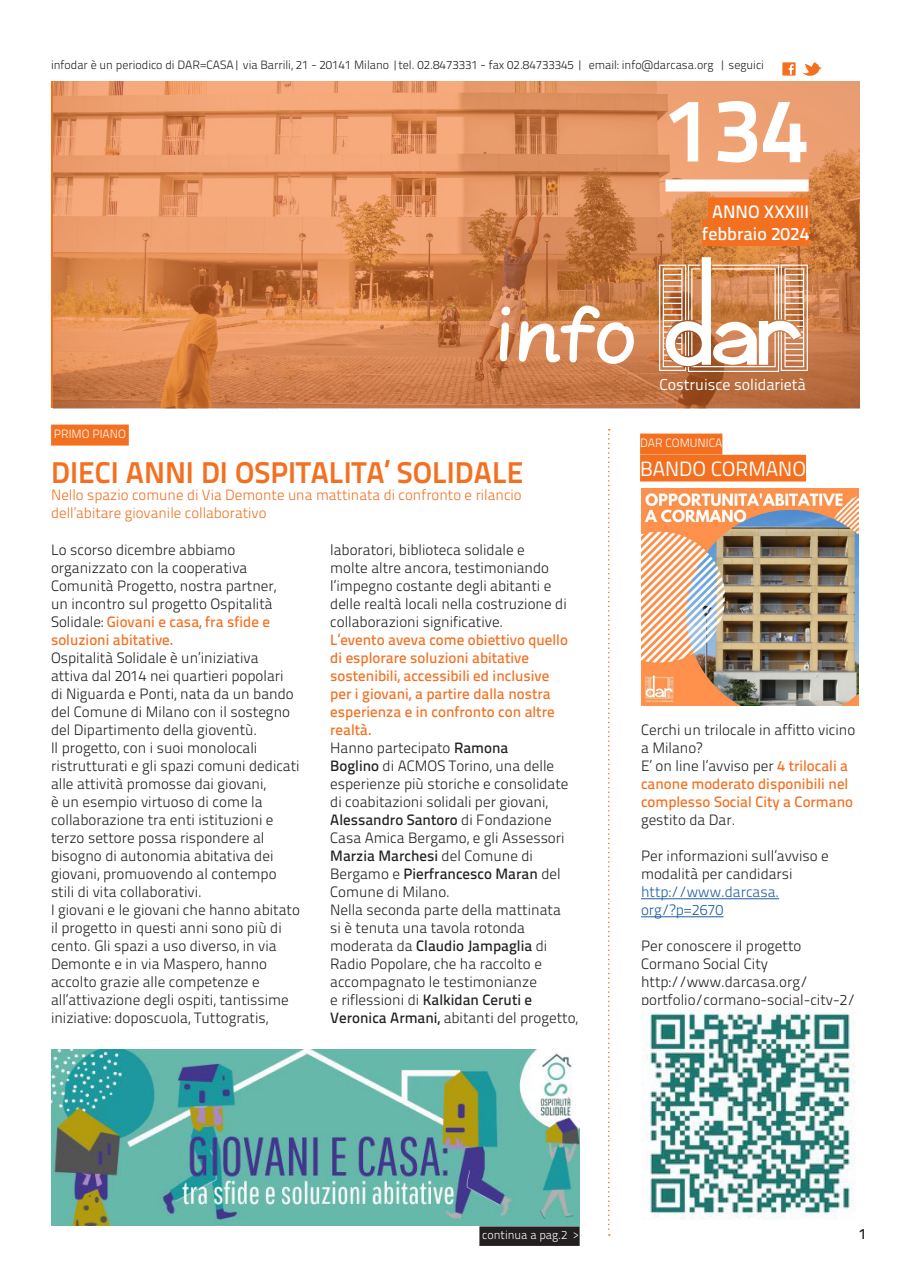
<style>
.page{position:relative;width:910px;height:1280px;background:#fff}
.page>*{position:absolute;margin:0;border:0;box-sizing:border-box;transform-origin:0 0}
.titoletto_fronte_-_bianco{font:90px "Titillium Text 25 L 800 wt";color:#fff}
.info{font:75px "Comic Jens Free Pro";color:#fff}
.t1{font:30px "Titillium Text 25 L 800 wt";color:#f37021}
.dati{font:20.85px "Titillium";color:#fff}
.titoletto_fronte_-_bianco-2{font:18px "Titillium Text 25 L 600 wt";color:#fff}
.t2{font:15.75px "Titillium Text 25 L 400 wt";color:#fff}
.t3{font:15px/18px "Titillium Text 25 L 250 wt";color:#231f20}
.t4{font:15px/18px "Titillium Text 25 L 600 wt";color:#f37021}
.t5{font:15px/18px "Titillium Text 25 L 250 wt";color:#215e9f}
.t6{font:15px "Titillium Text 25 L 600 wt";color:#231f20}
.nota{font:14.85px/17.9px "Titillium Text 25 L 250 wt";color:#f37021}
.titoletto_fronte_-_bianco-3{font:12px "Titillium Text 25 L 250 wt";color:#231f20}
.nota-2{font:12px "Titillium Text 25 L 250 wt";color:#fff}
.s1{font-family:"Titillium Text 25 L 600 wt";color:#f37021}
.s2{font-family:"Titillium Text 25 L 600 wt"}
.s3{font-family:"Titillium Text 25 L 250 wt";color:#231f20}
</style>
<div class="page">
<img style="left:53px;top:82px;width:806px;height:326px">
<svg style="left:782px;top:62px;width:14px;height:14px"></svg>
<svg style="left:802px;top:62px;width:20px;height:14px"></svg>
<div style="left:51px;top:425px;width:78px;height:21px;background:#f37021"></div>
<hr style="left:641px;top:898px;width:138px;height:1px;background:#215e9f">
<hr style="left:641px;top:916px;width:82px;height:1px;background:#215e9f">
<div style="left:640px;top:434px;width:82px;height:21px;background:#f37021"></div>
<div style="left:640px;top:455px;width:166px;height:26px;background:#f37021"></div>
<div style="left:479px;top:1226px;width:101px;height:20px;background:#231f20"></div>
<img style="left:51px;top:1049px;width:528px;height:177px">
<img style="left:641px;top:1005px;width:214px;height:215px">
<img style="left:642px;top:489px;width:217px;height:217px">
<svg style="left:608px;top:429px;width:2px;height:807px"></svg>
<svg style="left:659px;top:257px;width:149px;height:115px"></svg>
<div style="left:665px;top:179px;width:144px;height:12px;background:#fff"></div>
<div style="left:708px;top:197px;width:101px;height:27px;background:#f37021"></div>
<div style="left:702px;top:219px;width:107px;height:27px;background:#f37021"></div>
<p class="titoletto_fronte_-_bianco-3" style="left:51px;top:56px;width:714px">infodar è un periodico di DAR=CASA| via Barrili, 21 - 20141 Milano |tel. 02.8473331 - fax 02.84733345 | email: info@darcasa.org | seguici</p>
<p class="titoletto_fronte_-_bianco" style="left:665px;top:61px;width:145px">134</p>
<p class="info" style="left:496px;top:280px;width:142px">info</p>
<p class="titoletto_fronte_-_bianco-2" style="left:712px;top:199px;width:99px">ANNO XXXIII</p>
<p class="titoletto_fronte_-_bianco-2" style="left:702px;top:220px;width:108px">febbraio 2024</p>
<p class="t2" style="left:659px;top:372px;width:148px">Costruisce solidarietà</p>
<p class="nota-2" style="left:54px;top:425px;width:74px">PRIMO PIANO</p>
<p class="t1" style="left:51px;top:449px;width:474px">DIECI ANNI DI OSPITALITA’ SOLIDALE</p>
<p class="nota" style="left:51px;top:485px;width:472px">Nello spazio comune di Via Demonte una mattinata di confronto e rilancio dell’abitare giovanile collaborativo</p>
<p class="t3" style="left:51px;top:540px;width:227px">Lo scorso dicembre abbiamo organizzato con la cooperativa<br>Comunità Progetto, nostra partner, un incontro sul progetto Ospitalità<br>Solidale: <span class="s1">Giovani e casa, fra sfide e soluzioni abitative.</span></p>
<p class="t3" style="left:51px;top:648px;width:250px">Ospitalità Solidale è un’iniziativa<br>attiva dal 2014 nei quartieri popolari<br>di Niguarda e Ponti, nata da un bando del Comune di Milano con il sostegno del Dipartimento della gioventù.<br>Il progetto, con i suoi monolocali ristrutturati e gli spazi comuni dedicati alle attività promosse dai giovani,<br>è un esempio virtuoso di come la collaborazione tra enti istituzioni e terzo settore possa rispondere al bisogno di autonomia abitativa dei giovani, promuovendo al contempo stili di vita collaborativi.</p>
<p class="t3" style="left:51px;top:900px;width:250px">I giovani e le giovani che hanno abitato il progetto in questi anni sono più di cento. Gli spazi a uso diverso, in via Demonte e in via Maspero, hanno accolto grazie alle competenze e all’attivazione degli ospiti, tantissime iniziative: doposcuola, Tuttogratis,</p>
<p class="t3" style="left:330px;top:540px;width:238px">laboratori, biblioteca solidale e<br>molte altre ancora, testimoniando l’impegno costante degli abitanti e delle realtà locali nella costruzione di collaborazioni significative.</p>
<p class="t4" style="left:330px;top:630px;width:239px">L’evento aveva come obiettivo quello di esplorare soluzioni abitative sostenibili, accessibili ed inclusive per i giovani, a partire dalla nostra esperienza e in confronto con altre realtà.</p>
<p class="t3" style="left:330px;top:738px;width:240px">Hanno partecipato <span class="s2">Ramona<br>Boglino</span> di ACMOS Torino, una delle esperienze più storiche e consolidate di coabitazioni solidali per giovani,<br><span class="s2">Alessandro Santoro</span> di Fondazione<br>Casa Amica Bergamo, e gli Assessori<br><span class="s2">Marzia Marchesi</span> del Comune di<br>Bergamo e <span class="s2">Pierfrancesco Maran</span> del<br>Comune di Milano.</p>
<p class="t3" style="left:330px;top:900px;width:249px">Nella seconda parte della mattinata<br>si è tenuta una tavola rotonda moderata da <span class="s2">Claudio Jampaglia</span> di Radio Popolare, che ha raccolto e accompagnato le testimonianze<br>e riflessioni di <span class="s2">Kalkidan Ceruti e Veronica Armani,</span> abitanti del progetto,</p>
<p class="nota-2" style="left:640px;top:434px;width:84px">DAR COMUNICA</p>
<p class="dati" style="left:640px;top:453px;width:167px">BANDO CORMANO</p>
<p class="t3" style="left:641px;top:720px;width:216px">Cerchi un trilocale in affitto vicino a Milano?</p>
<p class="t4" style="left:641px;top:756px;width:214px"><span class="s3">E’ on line l’avviso per</span> 4 trilocali a canone moderato disponibili nel complesso Social City a Cormano <span class="s3">gestito da Dar.</span></p>
<p class="t3" style="left:641px;top:846px;width:189px">Per informazioni sull’avviso e modalità per candidarsi</p>
<p class="t5" style="left:641px;top:882px;width:140px">http://www.darcasa. org/?p=2670</p>
<p class="t3" style="left:641px;top:936px;width:162px">Per conoscere il progetto<br>Cormano Social City</p>
<p class="t3" style="left:641px;top:972px;width:216px">http://www.darcasa.org/ portfolio/cormano-social-city-2/</p>
<p class="nota-2" style="left:482px;top:1226px;width:99px">continua a pag.2 &gt;</p>
<p class="t6" style="left:859px;top:1222px;width:9px">1</p>
</div>
